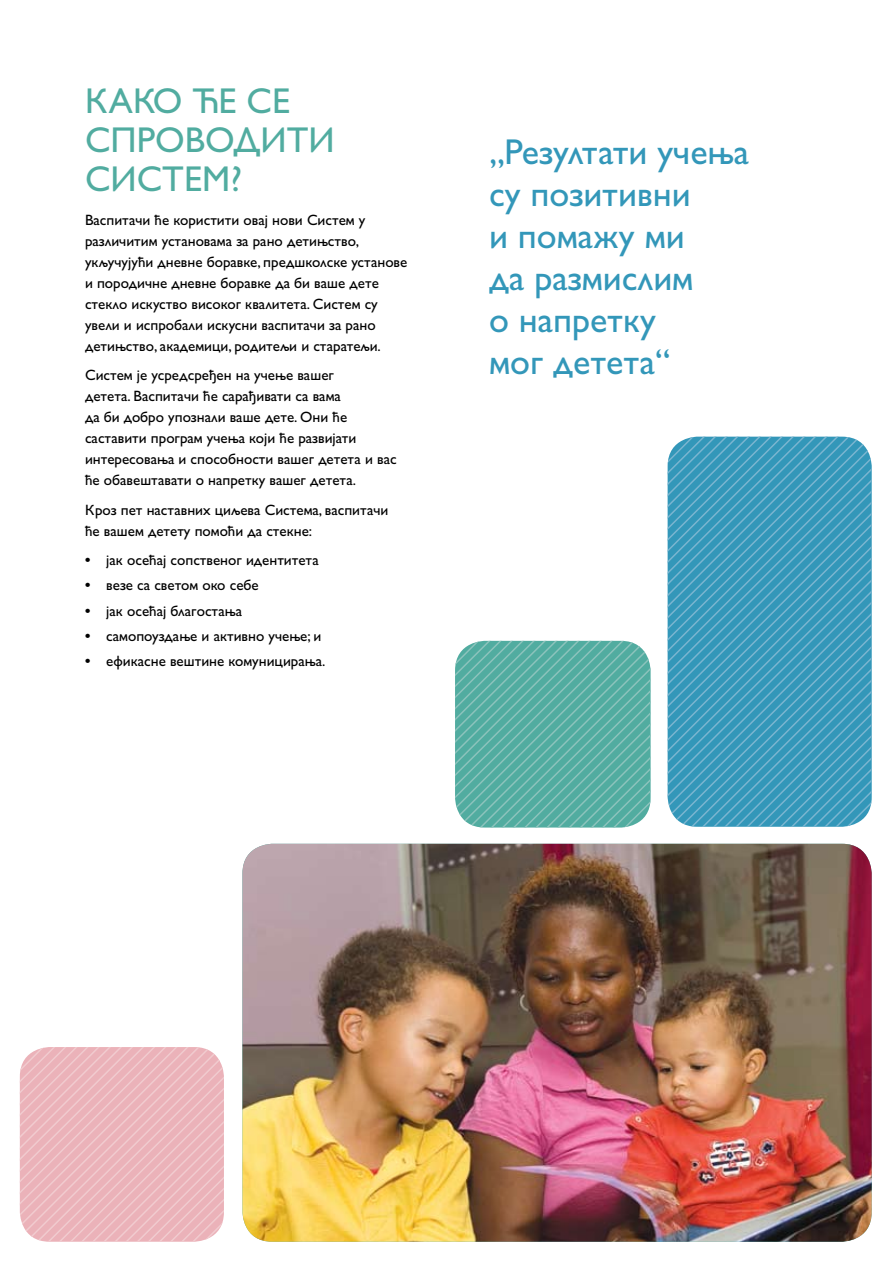
<style>
.page{position:relative;width:893px;height:1263px;background:#fff}
.page>*{position:absolute;margin:0;border:0;box-sizing:border-box;transform-origin:0 0}
.t1{font:36px/42px "Gill Sans Cyr";color:#3397b9}
.t2{font:36px/39px "Gill Sans Cyr";color:#51aca0}
.t3{font:15px/21px "Gill Sans Cyr";color:#000}
.s1{font-family:"Gill Sans";font-weight:700}
</style>
<div class="page">
<svg style="left:20px;top:1047px;width:204px;height:195px;background:#ecb8be"></svg>
<svg style="left:455px;top:641px;width:196px;height:186px;background:#5fb1a6"></svg>
<svg style="left:668px;top:437px;width:204px;height:390px;background:#429dbd"></svg>
<img style="left:242px;top:844px;width:630px;height:398px">
<h1 class="t2" style="left:85px;top:81px;width:251px">КАКО ЋЕ СЕ<br>СПРОВОДИТИ<br>СИСТЕМ?</h1>
<p class="t3" style="left:85px;top:209px;width:324px">Васпитачи ће користити овај нови Систем у различитим установама за рано детињство, укључујући дневне боравке, предшколске установе и породичне дневне боравке да би ваше дете стекло искуство високог квалитета. Систем су увели и испробали искусни васпитачи за рано детињство, академици, родитељи и старатељи.</p>
<p class="t3" style="left:85px;top:364px;width:313px">Систем је усредсређен на учење вашег<br>детета. Васпитачи ће сарађивати са вама<br>да би добро упознали ваше дете. Они ће саставити програм учења који ће развијати интересовања и способности вашег детета и вас ће обавештавати о напретку вашег детета.</p>
<p class="t3" style="left:85px;top:499px;width:305px">Кроз пет наставних циљева Система, васпитачи ће вашем детету помоћи да стекне:</p>
<p class="t3" style="left:85px;top:549px;width:235px"><span class="s1">•</span> јак осећај сопственог идентитета</p>
<p class="t3" style="left:85px;top:575px;width:175px"><span class="s1">•</span> везе са светом око себе</p>
<p class="t3" style="left:85px;top:600px;width:159px"><span class="s1">•</span> јак осећај благостања</p>
<p class="t3" style="left:85px;top:625px;width:238px"><span class="s1">•</span> самопоуздање и активно учење; и</p>
<p class="t3" style="left:85px;top:650px;width:242px"><span class="s1">•</span> ефикасне вештине комуницирања.</p>
<h1 class="t1" style="left:489px;top:130px;width:262px">„Резултати учења су позитивни<br>и помажу ми<br>да размислим<br>о напретку<br>мог детета“</h1>
</div>
